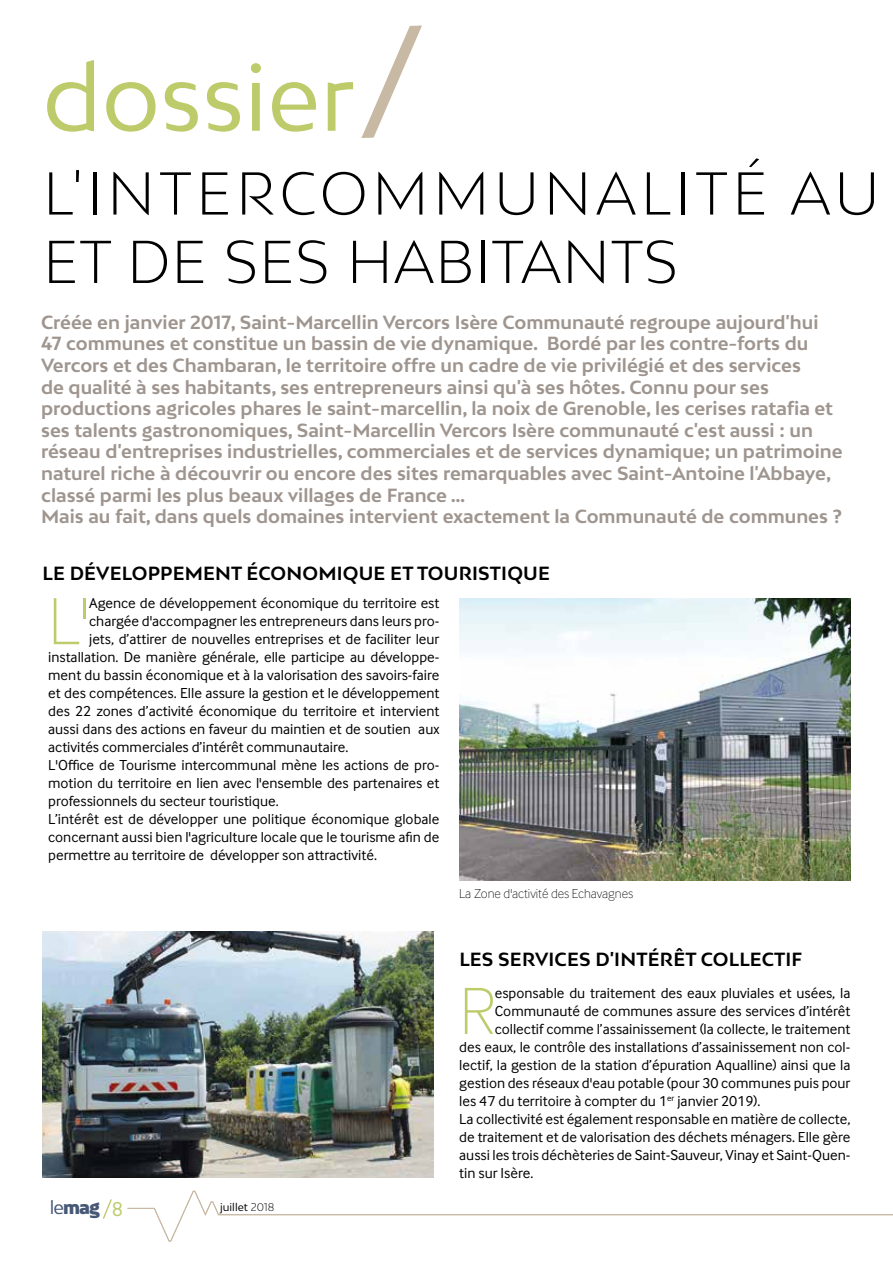
<style>
.page{position:relative;width:893px;height:1263px;background:#fff}
.page>*{position:absolute;margin:0;border:0;box-sizing:border-box;transform-origin:0 0}
.t1{font:90px "Bw Mitga";color:#becb6b}
.t2{font:100 69px "Inter Face";color:#becb6b}
.t3{font:300 57px/68.4px "Bw Mitga";letter-spacing:.065em;color:#000}
.t4{font:700 18px/21.6px "Bw Mitga";color:#9f958f}
.t5{font:700 18px "Bw Mitga";letter-spacing:.01em;color:#000}
.t6{font:900 18px "Bw Mitga";color:#465876}
.t7{font:15px "Inter Face";color:#000}
.t8{font:100 13.5px "Inter Face";color:#000}
.t9{font:10.5px "Bw Mitga";color:#000}
.s1{font-weight:400}
.s2{font-family:"Inter Face";font-weight:400;font-size:21px;color:#becb6b}
.s3{font-weight:300}
</style>
<div class="page">
<img style="left:459px;top:598px;width:391px;height:282px">
<img style="left:43px;top:931px;width:391px;height:247px">
<svg style="left:127px;top:1190px;width:766px;height:52px"></svg>
<svg style="left:102px;top:1199px;width:10px;height:20px"></svg>
<svg style="left:361px;top:25px;width:61px;height:113px"></svg>
<h1 class="t1" style="left:43px;top:38px;width:314px">dossier</h1>
<h3 class="t3" style="left:43px;top:158px;width:838px">L'INTERCOMMUNALITÉ AU<br>ET DE SES HABITANTS</h3>
<p class="t4" style="left:41px;top:311px;width:803px">Créée en janvier 2017, Saint-Marcellin Vercors Isère Communauté regroupe aujourd'hui 47 communes et constitue un bassin de vie dynamique. Bordé par les contre-forts du Vercors et des Chambaran, le territoire offre un cadre de vie privilégié et des services<br>de qualité à ses habitants, ses entrepreneurs ainsi qu'à ses hôtes. Connu pour ses productions agricoles phares le saint-marcellin, la noix de Grenoble, les cerises ratafia et ses talents gastronomiques, Saint-Marcellin Vercors Isère communauté c'est aussi : un réseau d'entreprises industrielles, commerciales et de services dynamique; un patrimoine naturel riche à découvrir ou encore des sites remarquables avec Saint-Antoine l'Abbaye, classé parmi les plus beaux villages de France …<br>Mais au fait, dans quels domaines intervient exactement la Communauté de communes ?</p>
<p class="t5" style="left:43px;top:561px;width:509px">LE DÉVELOPPEMENT ÉCONOMIQUE ET TOURISTIQUE</p>
<h2 class="t2" style="left:48px;top:582px;width:42px">L'</h2>
<p class="t7" style="left:89px;top:595px;width:352px">Agence de développement économique du territoire est</p>
<p class="t7" style="left:89px;top:613px;width:352px">chargée d'accompagner les entrepreneurs dans leurs pro-</p>
<p class="t7" style="left:89px;top:631px;width:352px">jets, d’attirer de nouvelles entreprises et de faciliter leur</p>
<p class="t7" style="left:48px;top:649px;width:393px">installation. De manière générale, elle participe au développe-</p>
<p class="t7" style="left:48px;top:667px;width:393px">ment du bassin économique et à la valorisation des savoirs-faire</p>
<p class="t7" style="left:48px;top:685px;width:393px">et des compétences. Elle assure la gestion et le développement</p>
<p class="t7" style="left:48px;top:703px;width:393px">des 22 zones d’activité économique du territoire et intervient</p>
<p class="t7" style="left:48px;top:721px;width:393px">aussi dans des actions en faveur du maintien et de soutien aux</p>
<p class="t7" style="left:48px;top:739px;width:302px">activités commerciales d’intérêt communautaire.</p>
<p class="t7" style="left:48px;top:757px;width:393px">L'Office de Tourisme intercommunal mène les actions de pro-</p>
<p class="t7" style="left:48px;top:775px;width:393px">motion du territoire en lien avec l'ensemble des partenaires et</p>
<p class="t7" style="left:48px;top:793px;width:232px">professionnels du secteur touristique.</p>
<p class="t7" style="left:48px;top:811px;width:393px">L’intérêt est de développer une politique économique globale</p>
<p class="t7" style="left:48px;top:829px;width:393px">concernant aussi bien l'agriculture locale que le tourisme afin de</p>
<p class="t7" style="left:48px;top:847px;width:330px">permettre au territoire de développer son attractivité.</p>
<p class="t6" style="left:50px;top:1195px;width:75px"><span class="s1">le</span>mag <span class="s2">8</span></p>
<p class="t9" style="left:220px;top:1200px;width:56px">juillet <span class="s3">2018</span></p>
<p class="t8" style="left:459px;top:886px;width:175px">La Zone d'activité des Echavagnes</p>
<p class="t5" style="left:459px;top:947px;width:344px">LES SERVICES D'INTÉRÊT COLLECTIF</p>
<h2 class="t2" style="left:459px;top:972px;width:37px">R</h2>
<p class="t7" style="left:495px;top:984px;width:357px">esponsable du traitement des eaux pluviales et usées, la</p>
<p class="t7" style="left:495px;top:1002px;width:357px">Communauté de communes assure des services d’intérêt</p>
<p class="t7" style="left:495px;top:1020px;width:357px">collectif comme l’assainissement (la collecte, le traitement</p>
<p class="t7" style="left:459px;top:1038px;width:393px">des eaux, le contrôle des installations d’assainissement non col-</p>
<p class="t7" style="left:459px;top:1056px;width:393px">lectif, la gestion de la station d’épuration Aqualline) ainsi que la</p>
<p class="t7" style="left:459px;top:1074px;width:393px">gestion des réseaux d'eau potable (pour 30 communes puis pour</p>
<p class="t7" style="left:459px;top:1092px;width:303px">les 47 du territoire à compter du 1<sup>er</sup> janvier 2019).</p>
<p class="t7" style="left:459px;top:1110px;width:393px">La collectivité est également responsable en matière de collecte,</p>
<p class="t7" style="left:459px;top:1128px;width:393px">de traitement et de valorisation des déchets ménagers. Elle gère</p>
<p class="t7" style="left:459px;top:1146px;width:393px">aussi les trois déchèteries de Saint-Sauveur, Vinay et Saint-Quen-</p>
<p class="t7" style="left:459px;top:1164px;width:76px">tin sur Isère.</p>
</div>
